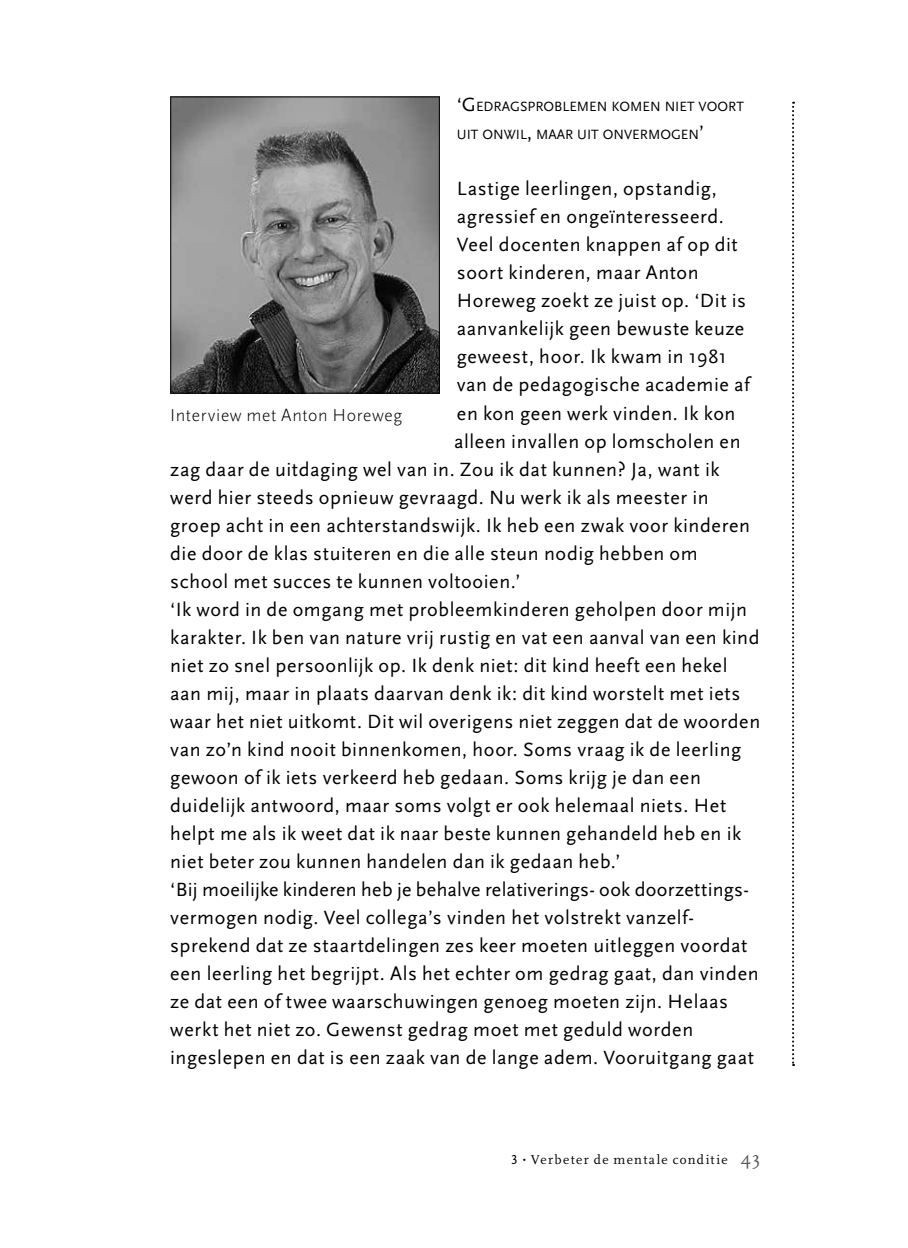
<style>
.page{position:relative;width:908px;height:1248px;background:#fff}
.page>*{position:absolute;margin:0;border:0;box-sizing:border-box;transform-origin:0 0}
.t1{font:20px "Scala Sans";letter-spacing:.03em;color:#000}
.t2{font:20px "Scala Sans";letter-spacing:.01em;color:#000}
.t3{font:300 18px "Scala Sans";letter-spacing:.035em;color:#000}
.t4{font:14px/28px "Scala Sans";color:#000}
.t5{font:13.6px "Scala";letter-spacing:.095em;color:#000}
.s1{font-size:20px}
.s2{font-family:"Scala Sans Caps"}
.s3{font-family:"Scala Sans";font-size:9.6px}
.s4{font-size:19px;color:#58595b}
</style>
<div class="page">
<svg style="left:792px;top:102px;width:1px;height:963px"></svg>
<img style="left:172px;top:98px;width:265px;height:293px">
<div style="left:170px;top:96px;width:269px;height:297px;border:1px solid #000"></div>
<p class="t4" style="left:456px;top:93px;width:288px"><span class="s1">‘G</span>EDRAGSPROBLEMEN KOMEN NIET VOORT<br>UIT ONWIL<span class="s1">,</span> MAAR UIT ONVERMOGEN<span class="s1">’</span></p>
<p class="t1" style="left:456px;top:178px;width:261px">Lastige leerlingen, opstandig,</p>
<p class="t1" style="left:456px;top:206px;width:268px">agressief en ongeïnteresseerd.</p>
<p class="t1" style="left:456px;top:234px;width:282px">Veel docenten knappen af op dit</p>
<p class="t1" style="left:456px;top:262px;width:243px">soort kinderen, maar Anton</p>
<p class="t1" style="left:456px;top:290px;width:290px">Horeweg zoekt ze juist op. ‘Dit is</p>
<p class="t1" style="left:456px;top:318px;width:289px">aanvankelijk geen bewuste keuze</p>
<p class="t1" style="left:456px;top:346px;width:271px">geweest, hoor. Ik kwam in 1981</p>
<p class="t1" style="left:456px;top:374px;width:294px">van de pedagogische academie af</p>
<p class="t1" style="left:456px;top:402px;width:280px">en kon geen werk vinden. Ik kon</p>
<p class="t1" style="left:454px;top:430px;width:288px">alleen invallen op lomscholen en</p>
<p class="t1" style="left:170px;top:458px;width:550px">zag daar de uitdaging wel van in. Zou ik dat kunnen? Ja, want ik</p>
<p class="t1" style="left:170px;top:486px;width:539px">werd hier steeds opnieuw gevraagd. Nu werk ik als meester in</p>
<p class="t1" style="left:170px;top:514px;width:581px">groep acht in een achterstandswijk. Ik heb een zwak voor kinderen</p>
<p class="t1" style="left:170px;top:542px;width:529px">die door de klas stuiteren en die alle steun nodig hebben om</p>
<p class="t1" style="left:170px;top:570px;width:352px">school met succes te kunnen voltooien.’</p>
<p class="t1" style="left:170px;top:598px;width:578px">‘Ik word in de omgang met probleemkinderen geholpen door mijn</p>
<p class="t1" style="left:170px;top:626px;width:590px">karakter. Ik ben van nature vrij rustig en vat een aanval van een kind</p>
<p class="t1" style="left:170px;top:654px;width:558px">niet zo snel persoonlijk op. Ik denk niet: dit kind heeft een hekel</p>
<p class="t1" style="left:170px;top:682px;width:571px">aan mij, maar in plaats daarvan denk ik: dit kind worstelt met iets</p>
<p class="t1" style="left:170px;top:710px;width:591px">waar het niet uitkomt. Dit wil overigens niet zeggen dat de woorden</p>
<p class="t1" style="left:170px;top:738px;width:572px">van zo’n kind nooit binnenkomen, hoor. Soms vraag ik de leerling</p>
<p class="t1" style="left:170px;top:766px;width:532px">gewoon of ik iets verkeerd heb gedaan. Soms krijg je dan een</p>
<p class="t1" style="left:170px;top:794px;width:557px">duidelijk antwoord, maar soms volgt er ook helemaal niets. Het</p>
<p class="t1" style="left:170px;top:822px;width:572px">helpt me als ik weet dat ik naar beste kunnen gehandeld heb en ik</p>
<p class="t1" style="left:170px;top:850px;width:451px">niet beter zou kunnen handelen dan ik gedaan heb.’</p>
<p class="t2" style="left:170px;top:878px;width:578px">‘Bij moeilijke kinderen heb je behalve relativerings- ook doorzettings-</p>
<p class="t1" style="left:170px;top:906px;width:523px">vermogen nodig. Veel collega’s vinden het volstrekt vanzelf-</p>
<p class="t1" style="left:170px;top:934px;width:578px">sprekend dat ze staartdelingen zes keer moeten uitleggen voordat</p>
<p class="t1" style="left:170px;top:962px;width:589px">een leerling het begrijpt. Als het echter om gedrag gaat, dan vinden</p>
<p class="t1" style="left:170px;top:990px;width:559px">ze dat een of twee waarschuwingen genoeg moeten zijn. Helaas</p>
<p class="t1" style="left:170px;top:1018px;width:524px">werkt het niet zo. Gewenst gedrag moet met geduld worden</p>
<p class="t1" style="left:170px;top:1046px;width:585px">ingeslepen en dat is een zaak van de lange adem. Vooruitgang gaat</p>
<p class="t3" style="left:170px;top:405px;width:233px">Interview met Anton Horeweg</p>
<p class="t5" style="left:511px;top:1152px;width:251px"><span class="s2">3</span> <span class="s3">•</span> Verbeter de mentale conditie <span class="s4">43</span></p>
</div>
